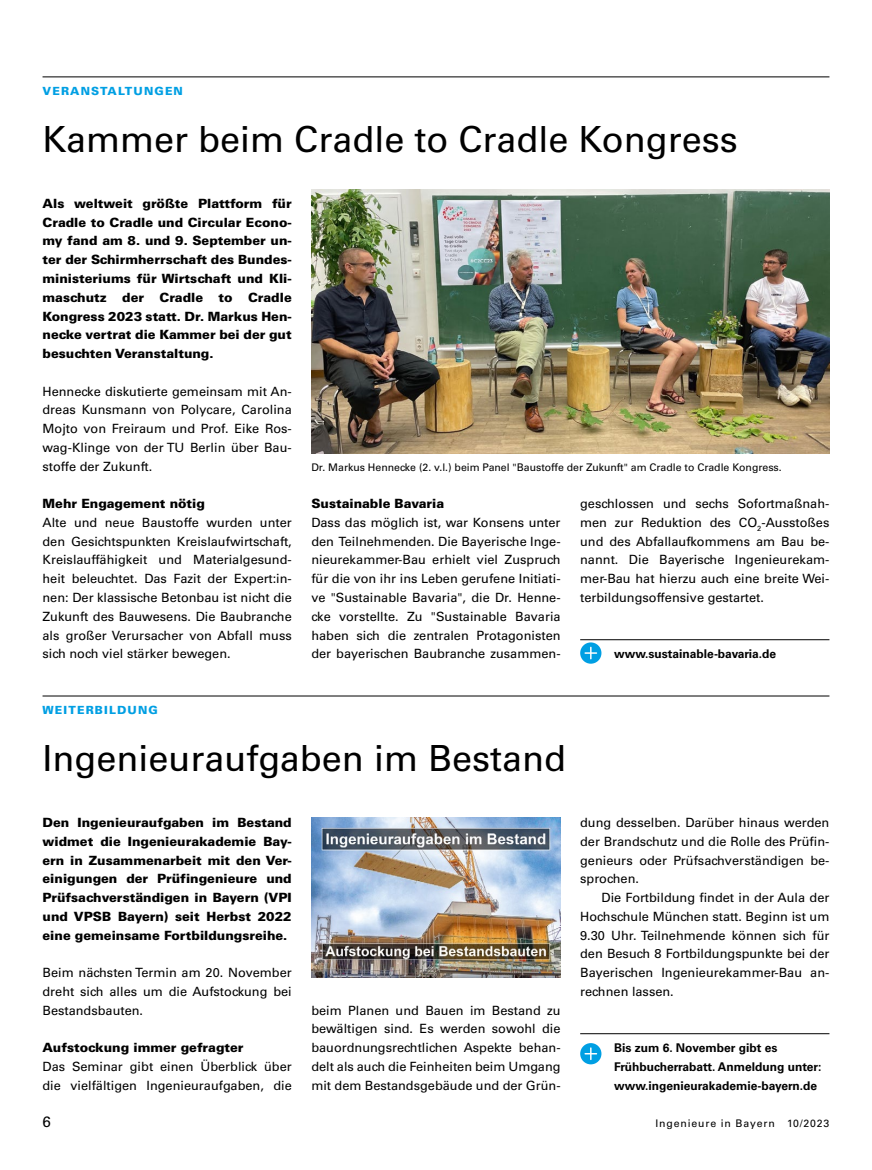
<style>
.page{position:relative;width:872px;height:1170px;background:#fff}
.page>*{position:absolute;margin:0;border:0;box-sizing:border-box;transform-origin:0 0}
.t1{font:36px "Univers LT Std";color:#000}
.t2{font:15px "Univers LT Std";color:#000}
.t3{font:12.75px/18.8px "Univers LT Std";color:#000;text-align:justify}
.t4{font:900 12.75px/18.8px "Univers LT Std";color:#000;text-align:justify}
.t5{font:700 12px/18.8px "Univers LT Std";color:#000}
.t6{font:900 11.25px "Univers LT Std";letter-spacing:.1em;color:#009fe3}
.t7{font:10.5px "Univers LT Std";color:#000}
.t8{font:10.5px "Univers LT Std";letter-spacing:.08em;color:#000}
.s1{font-weight:900}
</style>
<div class="page">
<hr style="left:43px;top:76px;width:786px;height:1px;background:#000">
<hr style="left:43px;top:695px;width:786px;height:1px;background:#000">
<hr style="left:580px;top:1033px;width:249px;height:1px;background:#000">
<hr style="left:580px;top:639px;width:249px;height:1px;background:#000">
<img style="left:311px;top:189px;width:518px;height:264px">
<svg style="left:580px;top:642px;width:21px;height:21px"></svg>
<img style="left:311px;top:817px;width:249px;height:160px">
<svg style="left:580px;top:1043px;width:21px;height:21px"></svg>
<p class="t6" style="left:43px;top:84px;width:142px">VERANSTALTUNGEN</p>
<p class="t1" style="left:43px;top:117px;width:697px">Kammer beim Cradle to Cradle Kongress</p>
<p class="t4" style="left:43px;top:194px;width:251px">Als weltweit größte Plattform für Cradle to Cradle und Circular Econo&shy;my fand am 8. und 9. September un&shy;ter der Schirmherrschaft des Bundes&shy;ministeriums für Wirtschaft und Kli&shy;maschutz der Cradle to Cradle Kongress 2023 statt. Dr. Markus Hen&shy;necke vertrat die Kammer bei der gut besuchten Veranstaltung.</p>
<p class="t3" style="left:43px;top:382px;width:251px">Hennecke diskutierte gemeinsam mit An&shy;dreas Kunsmann von Polycare, Carolina Mojto von Freiraum und Prof. Eike Ros&shy;wag-Klinge von der TU Berlin über Bau&shy;stoffe der Zukunft.</p>
<p class="t3" style="left:43px;top:494px;width:251px;text-align:left"><span class="s1">Mehr Engagement nötig<br></span>Alte und neue Baustoffe wurden unter den Gesichtspunkten Kreislaufwirtschaft, Kreislauffähigkeit und Materialgesund&shy;heit beleuchtet. Das Fazit der Expert:in&shy;nen: Der klassische Betonbau ist nicht die Zukunft des Bauwesens. Die Baubranche als großer Verursacher von Abfall muss sich noch viel stärker bewegen.</p>
<p class="t3" style="left:311px;top:494px;width:251px;text-align:left"><span class="s1">Sustainable Bavaria<br></span>Dass das möglich ist, war Konsens unter den Teilnehmenden. Die Bayerische Inge&shy;nieurekammer-Bau erhielt viel Zuspruch für die von ihr ins Leben gerufene Initiati&shy;ve "Sustainable Bavaria", die Dr. Henne&shy;cke vorstellte. Zu "Sustainable Bavaria haben sich die zentralen Protagonisten der bayerischen Baubranche zusammen-</p>
<p class="t3" style="left:580px;top:494px;width:251px">geschlossen und sechs Sofortmaßnah&shy;men zur Reduktion des CO<sub>2</sub>-Ausstoßes und des Abfallaufkommens am Bau be&shy;nannt. Die Bayerische Ingenieurekam&shy;mer-Bau hat hierzu auch eine breite Wei&shy;terbildungsoffensive gestartet.</p>
<p class="t7" style="left:311px;top:460px;width:472px">Dr. Markus Hennecke (2. v.l.) beim Panel "Baustoffe der Zukunft" am Cradle to Cradle Kongress.</p>
<p class="t5" style="left:614px;top:644px;width:163px">www.sustainable-bavaria.de</p>
<p class="t6" style="left:43px;top:703px;width:117px">WEITERBILDUNG</p>
<p class="t1" style="left:43px;top:736px;width:525px">Ingenieuraufgaben im Bestand</p>
<p class="t4" style="left:43px;top:812px;width:251px">Den Ingenieuraufgaben im Bestand widmet die Ingenieurakademie Bay&shy;ern in Zusammenarbeit mit den Ver&shy;einigungen der Prüfingenieure und Prüfsachverständigen in Bayern (VPI und VPSB Bayern) seit Herbst 2022 eine gemeinsame Fortbildungsreihe.</p>
<p class="t3" style="left:43px;top:963px;width:251px">Beim nächsten Termin am 20. November dreht sich alles um die Aufstockung bei Bestandsbauten.</p>
<p class="t3" style="left:43px;top:1038px;width:251px;text-align:left"><span class="s1">Aufstockung immer gefragter<br></span>Das Seminar gibt einen Überblick über die vielfältigen Ingenieuraufgaben, die</p>
<p class="t3" style="left:311px;top:1000px;width:251px">beim Planen und Bauen im Bestand zu bewältigen sind. Es werden sowohl die bauordnungsrechtlichen Aspekte behan&shy;delt als auch die Feinheiten beim Umgang mit dem Bestandsgebäude und der Grün-</p>
<p class="t3" style="left:580px;top:813px;width:251px">dung desselben. Darüber hinaus werden</p>
<p class="t3" style="left:580px;top:831px;width:251px">der Brandschutz und die Rolle des Prüfin-</p>
<p class="t3" style="left:580px;top:850px;width:251px">genieurs oder Prüfsachverständigen be-</p>
<p class="t3" style="left:580px;top:869px;width:60px">sprochen.</p>
<p class="t3" style="left:601px;top:888px;width:229px">Die Fortbildung findet in der Aula der</p>
<p class="t3" style="left:580px;top:906px;width:251px">Hochschule München statt. Beginn ist um</p>
<p class="t3" style="left:580px;top:925px;width:251px">9.30 Uhr. Teilnehmende können sich für</p>
<p class="t3" style="left:580px;top:944px;width:251px">den Besuch 8 Fortbildungspunkte bei der</p>
<p class="t3" style="left:580px;top:963px;width:251px">Bayerischen Ingenieurekammer-Bau an-</p>
<p class="t3" style="left:580px;top:982px;width:95px">rechnen lassen.</p>
<p class="t5" style="left:614px;top:1038px;width:209px">Bis zum 6. November gibt es<br>Frühbucherrabatt. Anmeldung unter: www.ingenieurakademie-bayern.de</p>
<p class="t2" style="left:43px;top:1112px;width:10px">6</p>
<p class="t8" style="left:655px;top:1117px;width:175px">Ingenieure in Bayern 10/2023</p>
</div>
